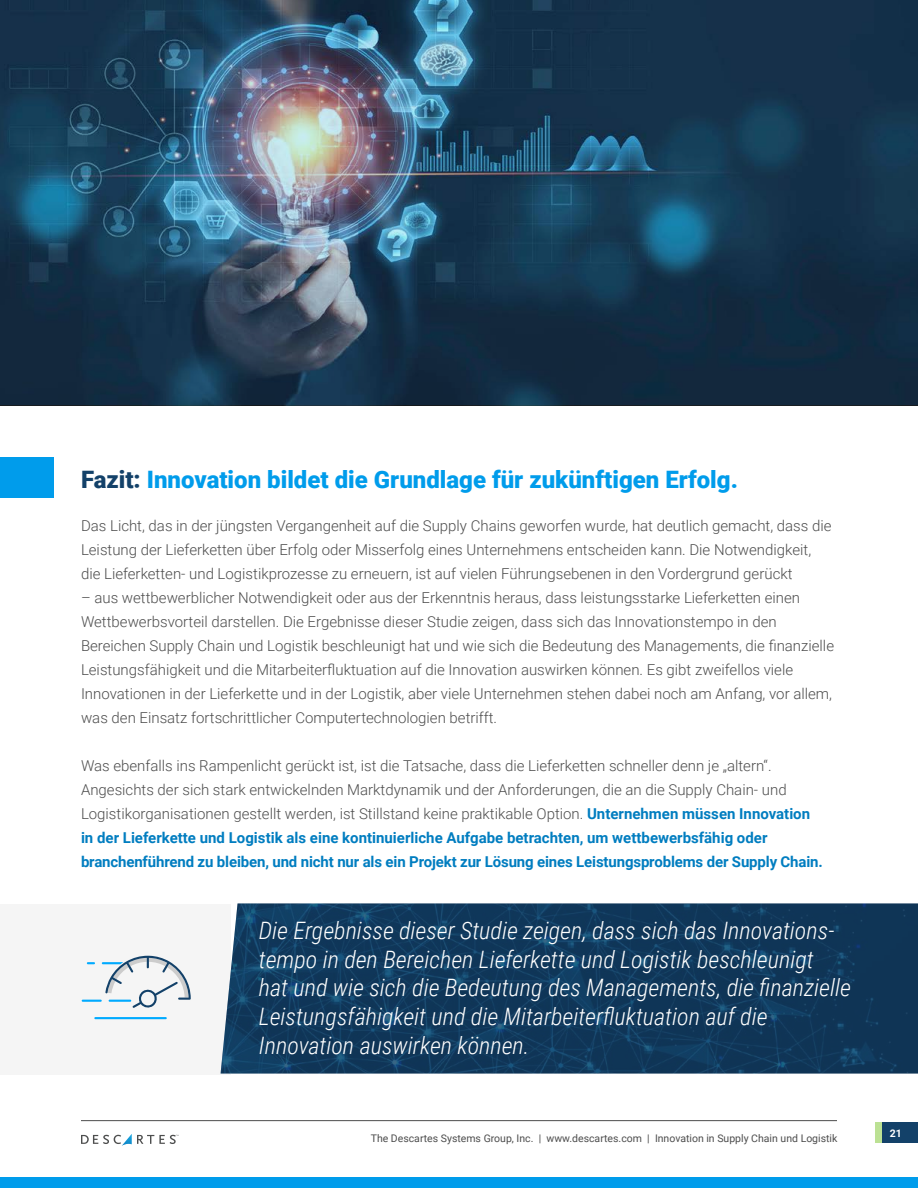
<style>
.page{position:relative;width:918px;height:1188px;background:#fff}
.page>*{position:absolute;margin:0;border:0;box-sizing:border-box;transform-origin:0 0}
.t1{font:italic 300 24px/28.8px "Roboto Condensed";color:#fff}
.t2{font:900 24px "Roboto";color:#009ceb}
.t3{font:300 15px/24px "Roboto";color:#4d4d4d}
.t4{font:700 11.1px "Roboto";color:#fff}
.t5{font:10.5px "Roboto";color:#4d4d4d}
.s1{color:#134169}
.s2{font-weight:700;color:#007dc0}
.s3{font-size:10.5px}
</style>
<div class="page">
<svg style="left:81px;top:1134px;width:98px;height:12px"></svg>
<hr style="left:81px;top:1120px;width:756px;height:1px;background:#4d4d4d">
<div style="left:882px;top:1122px;width:36px;height:21px;background:#134169"></div>
<div style="left:876px;top:1122px;width:6px;height:21px;background:#bce194"></div>
<div style="left:0;top:1177px;width:918px;height:11px;background:#009ceb"></div>
<div style="left:0;top:457px;width:54px;height:40px;background:#009ceb"></div>
<img style="left:0;top:0;width:918px;height:405px">
<div style="left:0;top:904px;width:230px;height:170px;background:#f5f5f5"></div>
<img style="left:221px;top:903px;width:697px;height:171px">
<svg style="left:87px;top:962px;width:8px;height:2px"></svg>
<svg style="left:102px;top:956px;width:89px;height:52px"></svg>
<hr style="left:109px;top:1000px;width:22px;height:2px;background:#0af">
<hr style="left:94px;top:1017px;width:73px;height:2px;background:#0af">
<hr style="left:82px;top:1000px;width:20px;height:2px;background:#0af">
<h1 class="t2" style="left:81px;top:463px;width:658px"><span class="s1">Fazit:</span> Innovation bildet die Grundlage für zukünftigen Erfolg.</h1>
<p class="t3" style="left:81px;top:513px;width:752px">Das Licht, das in der jüngsten Vergangenheit auf die Supply Chains geworfen wurde, hat deutlich gemacht, dass die<br>Leistung der Lieferketten über Erfolg oder Misserfolg eines Unternehmens entscheiden kann. Die Notwendigkeit, die Lieferketten- und Logistikprozesse zu erneuern, ist auf vielen Führungsebenen in den Vordergrund gerückt</p>
<p class="t3" style="left:81px;top:585px;width:755px">– aus wettbewerblicher Notwendigkeit oder aus der Erkenntnis heraus, dass leistungsstarke Lieferketten einen Wettbewerbsvorteil darstellen. Die Ergebnisse dieser Studie zeigen, dass sich das Innovationstempo in den Bereichen Supply Chain und Logistik beschleunigt hat und wie sich die Bedeutung des Managements, die finanzielle Leistungsfähigkeit und die Mitarbeiterfluktuation auf die Innovation auswirken können. Es gibt zweifellos viele Innovationen in der Lieferkette und in der Logistik, aber viele Unternehmen stehen dabei noch am Anfang, vor allem, was den Einsatz fortschrittlicher Computertechnologien betrifft.</p>
<p class="t3" style="left:81px;top:753px;width:743px">Was ebenfalls ins Rampenlicht gerückt ist, ist die Tatsache, dass die Lieferketten schneller denn je „altern“.<br>Angesichts der sich stark entwickelnden Marktdynamik und der Anforderungen, die an die Supply Chain- und Logistikorganisationen gestellt werden, ist Stillstand keine praktikable Option. <span class="s2">Unternehmen müssen Innovation in der Lieferkette und Logistik als eine kontinuierliche Aufgabe betrachten, um wettbewerbsfähig oder branchenführend zu bleiben, und nicht nur als ein Projekt zur Lösung eines Leistungsproblems der Supply Chain.</span></p>
<p class="t1" style="left:259px;top:915px;width:594px">Die Ergebnisse dieser Studie zeigen, dass sich das Innovations&shy;tempo in den Bereichen Lieferkette und Logistik beschleunigt<br>hat und wie sich die Bedeutung des Managements, die finanzielle Leistungsfähigkeit und die Mitarbeiterfluktuation auf die Innovation auswirken können.</p>
<p class="t5" style="left:371px;top:1131px;width:468px">The Descartes Systems Group, Inc. | www.descartes.com | Innovation in Supply Chain und Logistik</p>
<p class="t4" style="left:889px;top:1126px;width:15px">21<span class="s3">21</span></p>
</div>
